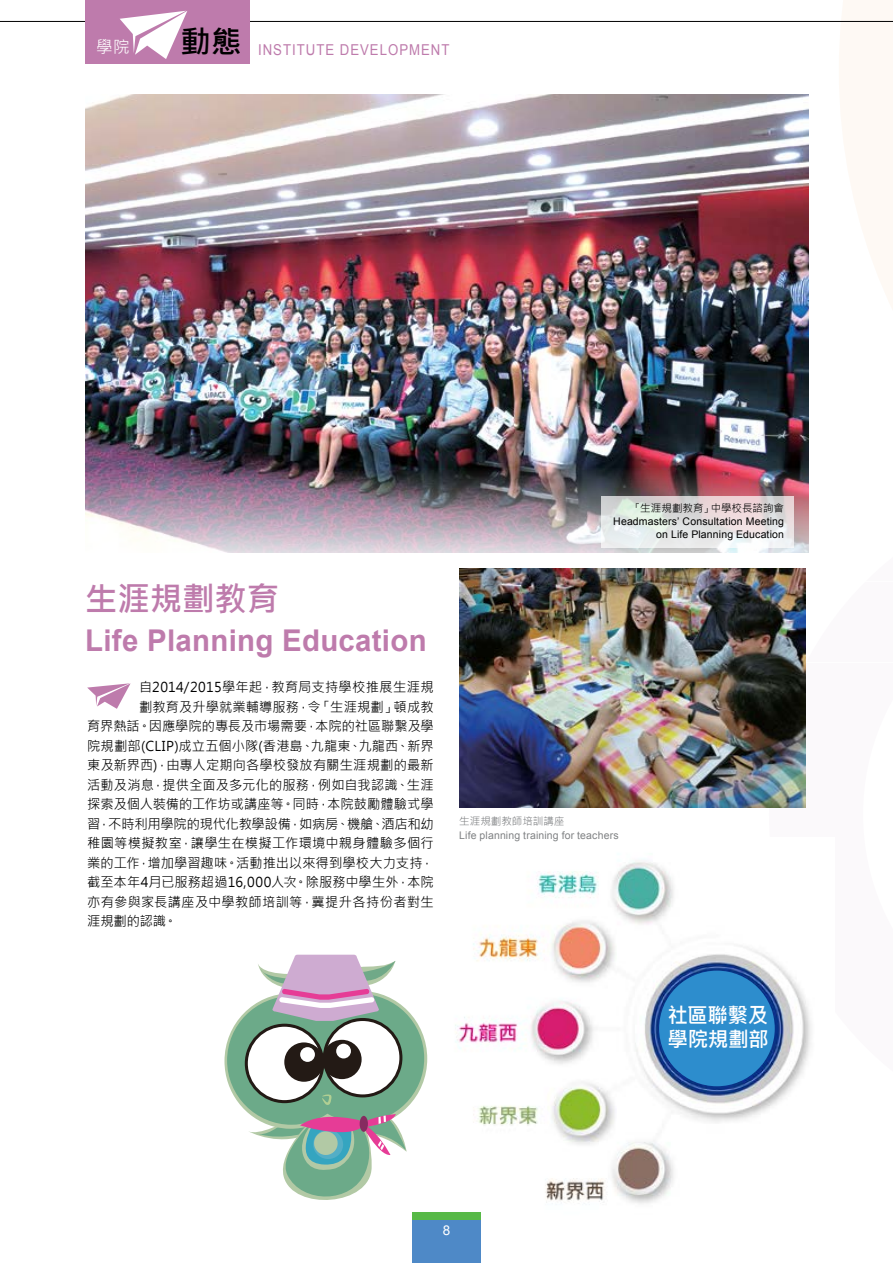
<style>
.page{position:relative;width:893px;height:1263px;background:#fff}
.page>*{position:absolute;margin:0;border:0;box-sizing:border-box;transform-origin:0 0}
.t1{font:700 33px "Microsoft Jheng Hei";color:#be7bac}
.t2{font:700 30px "Arial";letter-spacing:.01em;color:#be7bac}
.t3{font:700 21px/24px "Microsoft Jheng Hei";letter-spacing:-.02em;color:#fff}
.t4{font:16.5px "Microsoft Jheng Hei";color:#fff}
.t5{font:15px "Arial";letter-spacing:.075em;color:#be7bac;scale:.88 1}
.t6{font:13.5px "Microsoft Jheng Hei";letter-spacing:.01em;color:#000}
.t7{font:13.5px "Microsoft Jheng Hei";letter-spacing:-.015em;color:#000}
.t8{font:13.5px "Microsoft Jheng Hei";letter-spacing:.03em;color:#000}
.t9{font:13.5px "Arial";color:#fff}
.t10{font:10.5px/13.5px "Arial";letter-spacing:.015em;color:#000;text-align:right}
.t11{font:10.5px "Arial";letter-spacing:.015em;color:#808284}
.t12{font:10.5px "Microsoft Jheng Hei";letter-spacing:.005em;color:#000}
.t13{font:10.5px "Microsoft Jheng Hei";letter-spacing:.005em;color:#808284}
.s1{font-family:"Microsoft Jheng Hei";font-weight:700;font-size:30.75px;color:#000}
</style>
<div class="page">
<svg style="left:839px;top:0;width:54px;height:309px"></svg>
<img style="left:455px;top:859px;width:356px;height:370px">
<img style="left:85px;top:94px;width:723px;height:459px">
<svg style="left:601px;top:496px;width:192px;height:51px"></svg>
<svg style="left:87px;top:683px;width:44px;height:26px"></svg>
<img style="left:459px;top:568px;width:347px;height:239px">
<svg style="left:224px;top:955px;width:203px;height:245px"></svg>
<div style="left:659px;top:971px;width:116px;height:115px;background:#2d8dcd;border-radius:50%"></div>
<hr style="left:0;top:21px;width:893px;height:1px;background:#000">
<div style="left:412px;top:1212px;width:68px;height:51px;background:#4e89c7"></div>
<div style="left:412px;top:1212px;width:68px;height:8px;background:#57b947"></div>
<div style="left:85px;top:0;width:164px;height:64px;background:#be7bac"></div>
<svg style="left:120px;top:11px;width:67px;height:48px"></svg>
<p class="t4" style="left:96px;top:37px;width:35px">學院</p>
<p class="t5" style="left:180px;top:40px;width:308px"><span class="s1">動態</span> INSTITUTE DEVELOPMENT</p>
<h1 class="t1" style="left:85px;top:578px;width:196px">生涯規劃教育</h1>
<h2 class="t2" style="left:85px;top:620px;width:343px">Life Planning Education</h2>
<p class="t6" style="left:139px;top:679px;width:296px">自2014/2015學年起，教育局支持學校推展生涯規</p>
<p class="t6" style="left:139px;top:698px;width:296px">劃教育及升學就業輔導服務，令「生涯規劃」頓成教</p>
<p class="t6" style="left:87px;top:718px;width:348px">育界熱話。因應學院的專長及市場需要，本院的社區聯繫及學</p>
<p class="t6" style="left:87px;top:737px;width:348px">院規劃部(CLIP)成立五個小隊(香港島、九龍東、九龍西、新界</p>
<p class="t6" style="left:87px;top:757px;width:348px">東及新界西)，由專人定期向各學校發放有關生涯規劃的最新</p>
<p class="t6" style="left:87px;top:776px;width:348px">活動及消息，提供全面及多元化的服務，例如自我認識、生涯</p>
<p class="t6" style="left:87px;top:796px;width:348px">探索及個人裝備的工作坊或講座等。同時，本院鼓勵體驗式學</p>
<p class="t7" style="left:87px;top:815px;width:348px">習，不時利用學院的現代化教學設備，如病房、機艙、酒店和幼</p>
<p class="t8" style="left:87px;top:835px;width:348px">稚園等模擬教室，讓學生在模擬工作環境中親身體驗多個行</p>
<p class="t6" style="left:87px;top:854px;width:348px">業的工作，增加學習趣味。活動推出以來得到學校大力支持，</p>
<p class="t6" style="left:87px;top:874px;width:348px">截至本年4月已服務超過16,000人次。除服務中學生外，本院</p>
<p class="t6" style="left:87px;top:893px;width:348px">亦有參與家長講座及中學教師培訓等，冀提升各持份者對生</p>
<p class="t6" style="left:87px;top:913px;width:91px">涯規劃的認識。</p>
<p class="t12" style="left:631px;top:501px;width:155px">「生涯規劃教育」中學校長諮詢會</p>
<p class="t10" style="left:613px;top:514px;width:172px">Headmasters’ Consultation Meeting on Life Planning Education</p>
<p class="t13" style="left:459px;top:815px;width:107px">生涯規劃教師培訓講座</p>
<p class="t11" style="left:459px;top:828px;width:161px">Life planning training for teachers</p>
<h3 class="t3" style="left:668px;top:1004px;width:103px">社區聯繫及學院規劃部</h3>
<p class="t9" style="left:443px;top:1221px;width:9px">8</p>
</div>
